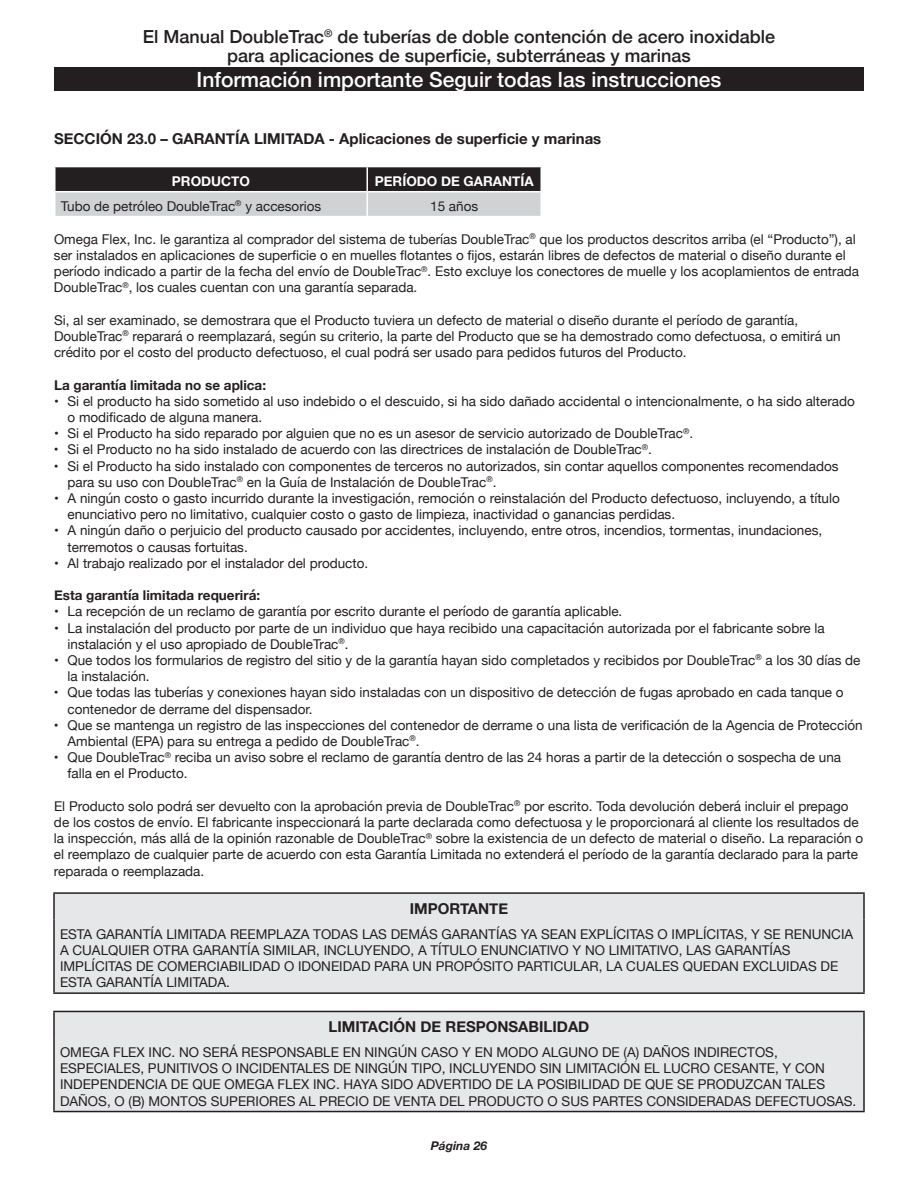
<style>
.page{position:relative;width:918px;height:1188px;background:#fff}
.page>*{position:absolute;margin:0;border:0;box-sizing:border-box;transform-origin:0 0}
.t1{font:500 21px "Helvetica Neue";color:#fff}
.t2{font:500 18px/19.2px "Helvetica Neue";color:#231f20;text-align:center}
.t3{font:700 15px "Helvetica Neue";color:#231f20}
.t4{font:13.5px/16.2px "Helvetica Neue";color:#231f20}
.t5{font:700 13.5px "Helvetica Neue";color:#231f20}
.t6{font:700 13.5px "Helvetica Neue";color:#fff}
.t7{font:italic 700 12px "Helvetica Neue";color:#231f20}
</style>
<div class="page">
<div style="left:54px;top:68px;width:810px;height:23px;background:#231f20"></div>
<svg style="left:56px;top:167px;width:484px;height:49px;background:#7c7a7c"></svg>
<hr style="left:366px;top:167px;width:2px;height:24px;background:#fff">
<hr style="left:54px;top:191px;width:313px;height:1px;background:#fff">
<hr style="left:367px;top:191px;width:175px;height:1px;background:#fff">
<hr style="left:366px;top:192px;width:2px;height:24px;background:#fff">
<div style="left:55px;top:894px;width:808px;height:98px;background:#e6e7e9"></div>
<hr style="left:53px;top:892px;width:812px;height:2px;background:#231f20">
<hr style="left:53px;top:894px;width:2px;height:26px;background:#231f20">
<hr style="left:863px;top:894px;width:2px;height:26px;background:#231f20">
<hr style="left:53px;top:920px;width:2px;height:72px;background:#231f20">
<hr style="left:863px;top:920px;width:2px;height:72px;background:#231f20">
<hr style="left:53px;top:992px;width:812px;height:2px;background:#231f20">
<div style="left:55px;top:1012px;width:808px;height:99px;background:#e6e7e9"></div>
<hr style="left:53px;top:1011px;width:812px;height:1px;background:#231f20">
<hr style="left:53px;top:1012px;width:2px;height:26px;background:#231f20">
<hr style="left:863px;top:1012px;width:2px;height:26px;background:#231f20">
<hr style="left:53px;top:1038px;width:2px;height:73px;background:#231f20">
<hr style="left:863px;top:1038px;width:2px;height:73px;background:#231f20">
<hr style="left:53px;top:1111px;width:812px;height:1px;background:#231f20">
<h2 class="t2" style="left:143px;top:26px;width:634px">El Manual DoubleTrac<sup>®</sup> de tuberías de doble contención de acero inoxidable para aplicaciones de superficie, subterráneas y marinas</h2>
<h1 class="t1" style="left:197px;top:63px;width:526px">Información importante Seguir todas las instrucciones</h1>
<p class="t3" style="left:54px;top:127px;width:549px">SECCIÓN 23.0 – GARANTÍA LIMITADA - Aplicaciones de superficie y marinas</p>
<p class="t6" style="left:172px;top:170px;width:80px">PRODUCTO</p>
<p class="t6" style="left:375px;top:170px;width:160px">PERÍODO DE GARANTÍA</p>
<p class="t4" style="left:61px;top:198px;width:262px">Tubo de petróleo DoubleTrac<sup>®</sup> y accesorios</p>
<p class="t4" style="left:430px;top:198px;width:50px">15 años</p>
<p class="t4" style="left:54px;top:232px;width:807px">Omega Flex, Inc. le garantiza al comprador del sistema de tuberías DoubleTrac<sup>®</sup> que los productos descritos arriba (el “Producto”), al ser instalados en aplicaciones de superficie o en muelles flotantes o fijos, estarán libres de defectos de material o diseño durante el período indicado a partir de la fecha del envío de DoubleTrac<sup>®</sup>. Esto excluye los conectores de muelle y los acoplamientos de entrada DoubleTrac<sup>®</sup>, los cuales cuentan con una garantía separada.</p>
<p class="t4" style="left:54px;top:313px;width:788px">Si, al ser examinado, se demostrara que el Producto tuviera un defecto de material o diseño durante el período de garantía,<br>DoubleTrac<sup>®</sup> reparará o reemplazará, según su criterio, la parte del Producto que se ha demostrado como defectuosa, o emitirá un crédito por el costo del producto defectuoso, el cual podrá ser usado para pedidos futuros del Producto.</p>
<p class="t5" style="left:54px;top:374px;width:214px">La garantía limitada no se aplica:</p>
<p class="t4" style="left:68px;top:394px;width:789px;text-indent:-14px">• Si el producto ha sido sometido al uso indebido o el descuido, si ha sido dañado accidental o intencionalmente, o ha sido alterado o modificado de alguna manera.</p>
<p class="t4" style="left:54px;top:426px;width:641px">• Si el Producto ha sido reparado por alguien que no es un asesor de servicio autorizado de DoubleTrac<sup>®</sup>.</p>
<p class="t4" style="left:54px;top:442px;width:599px">• Si el Producto no ha sido instalado de acuerdo con las directrices de instalación de DoubleTrac<sup>®</sup>.</p>
<p class="t4" style="left:67px;top:458px;width:773px;text-indent:-14px">• Si el Producto ha sido instalado con componentes de terceros no autorizados, sin contar aquellos componentes recomendados para su uso con DoubleTrac<sup>®</sup> en la Guía de Instalación de DoubleTrac<sup>®</sup>.</p>
<p class="t4" style="left:68px;top:491px;width:774px;text-indent:-14px">• A ningún costo o gasto incurrido durante la investigación, remoción o reinstalación del Producto defectuoso, incluyendo, a título enunciativo pero no limitativo, cualquier costo o gasto de limpieza, inactividad o ganancias perdidas.</p>
<p class="t4" style="left:68px;top:523px;width:756px;text-indent:-14px">• A ningún daño o perjuicio del producto causado por accidentes, incluyendo, entre otros, incendios, tormentas, inundaciones, terremotos o causas fortuitas.</p>
<p class="t4" style="left:54px;top:556px;width:316px">• Al trabajo realizado por el instalador del producto.</p>
<p class="t5" style="left:54px;top:585px;width:208px">Esta garantía limitada requerirá:</p>
<p class="t4" style="left:54px;top:604px;width:570px">• La recepción de un reclamo de garantía por escrito durante el período de garantía aplicable.</p>
<p class="t4" style="left:68px;top:620px;width:759px;text-indent:-14px">• La instalación del producto por parte de un individuo que haya recibido una capacitación autorizada por el fabricante sobre la instalación y el uso apropiado de DoubleTrac<sup>®</sup>.</p>
<p class="t4" style="left:67px;top:653px;width:794px;text-indent:-13px">• Que todos los formularios de registro del sitio y de la garantía hayan sido completados y recibidos por DoubleTrac<sup>®</sup> a los 30 días de la instalación.</p>
<p class="t4" style="left:67px;top:685px;width:778px;text-indent:-14px">• Que todas las tuberías y conexiones hayan sido instaladas con un dispositivo de detección de fugas aprobado en cada tanque o contenedor de derrame del dispensador.</p>
<p class="t4" style="left:67px;top:718px;width:797px;text-indent:-14px">• Que se mantenga un registro de las inspecciones del contenedor de derrame o una lista de verificación de la Agencia de Protección<br>Ambiental (EPA) para su entrega a pedido de DoubleTrac<sup>®</sup>.</p>
<p class="t4" style="left:68px;top:750px;width:775px;text-indent:-14px">• Que DoubleTrac<sup>®</sup> reciba un aviso sobre el reclamo de garantía dentro de las 24 horas a partir de la detección o sospecha de una falla en el Producto.</p>
<p class="t4" style="left:54px;top:799px;width:811px">El Producto solo podrá ser devuelto con la aprobación previa de DoubleTrac<sup>®</sup> por escrito. Toda devolución deberá incluir el prepago de los costos de envío. El fabricante inspeccionará la parte declarada como defectuosa y le proporcionará al cliente los resultados de la inspección, más allá de la opinión razonable de DoubleTrac<sup>®</sup> sobre la existencia de un defecto de material o diseño. La reparación o el reemplazo de cualquier parte de acuerdo con esta Garantía Limitada no extenderá el período de la garantía declarado para la parte reparada o reemplazada.</p>
<p class="t3" style="left:410px;top:897px;width:100px">IMPORTANTE</p>
<p class="t4" style="left:60px;top:926px;width:795px">ESTA GARANTÍA LIMITADA REEMPLAZA TODAS LAS DEMÁS GARANTÍAS YA SEAN EXPLÍCITAS O IMPLÍCITAS, Y SE RENUNCIA A CUALQUIER OTRA GARANTÍA SIMILAR, INCLUYENDO, A TÍTULO ENUNCIATIVO Y NO LIMITATIVO, LAS GARANTÍAS IMPLÍCITAS DE COMERCIABILIDAD O IDONEIDAD PARA UN PROPÓSITO PARTICULAR, LA CUALES QUEDAN EXCLUIDAS DE ESTA GARANTÍA LIMITADA.</p>
<p class="t3" style="left:329px;top:1015px;width:262px">LIMITACIÓN DE RESPONSABILIDAD</p>
<p class="t4" style="left:60px;top:1045px;width:798px">OMEGA FLEX INC. NO SERÁ RESPONSABLE EN NINGÚN CASO Y EN MODO ALGUNO DE (A) DAÑOS INDIRECTOS, ESPECIALES, PUNITIVOS O INCIDENTALES DE NINGÚN TIPO, INCLUYENDO SIN LIMITACIÓN EL LUCRO CESANTE, Y CON INDEPENDENCIA DE QUE OMEGA FLEX INC. HAYA SIDO ADVERTIDO DE LA POSIBILIDAD DE QUE SE PRODUZCAN TALES DAÑOS, O (B) MONTOS SUPERIORES AL PRECIO DE VENTA DEL PRODUCTO O SUS PARTES CONSIDERADAS DEFECTUOSAS.</p>
<p class="t7" style="left:431px;top:1136px;width:58px">Página 26</p>
</div>
